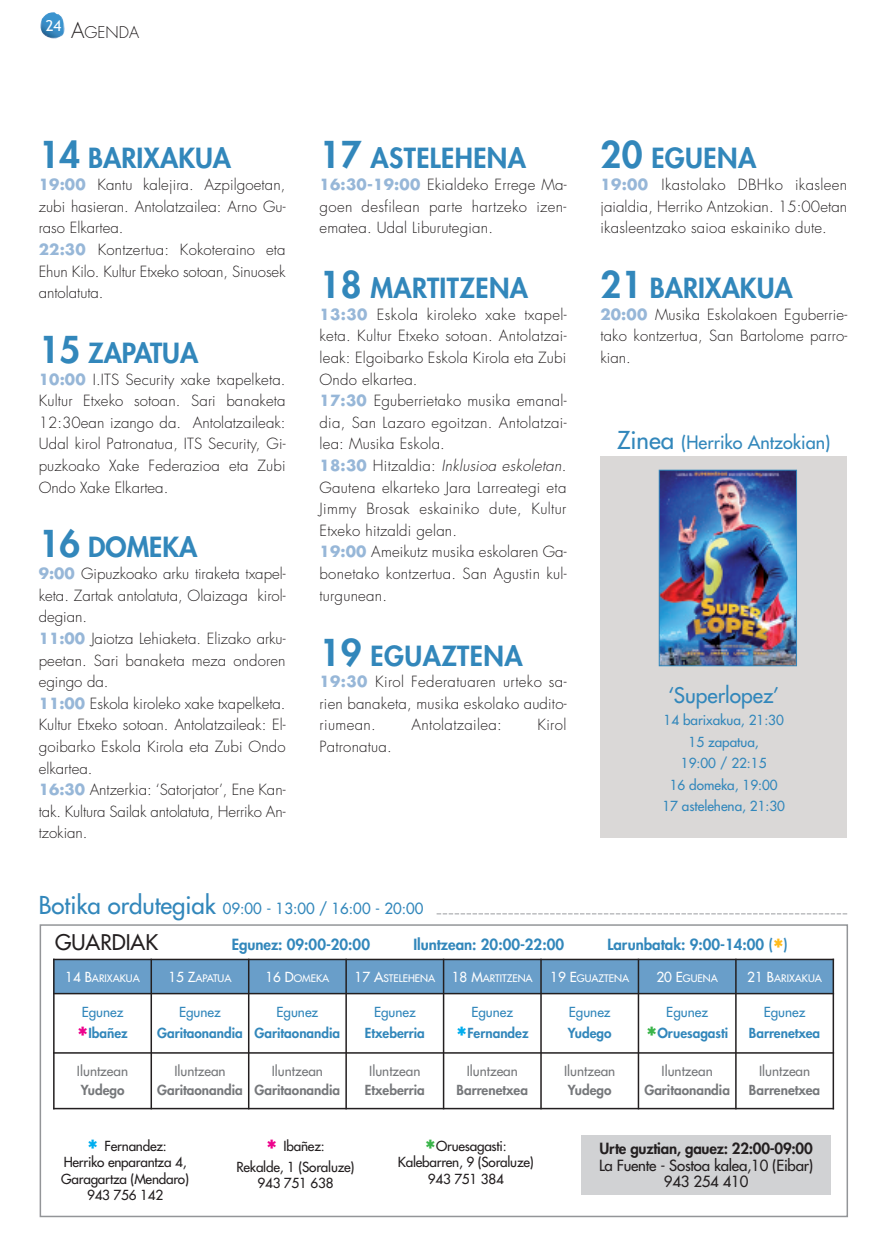
<style>
.page{position:relative;width:886px;height:1256px;background:#fff}
.page>*{position:absolute;margin:0;border:0;box-sizing:border-box;transform-origin:0 0}
.t1{font:800 27px "Futura";letter-spacing:.015em;color:#3287bb}
.t2{font:21px "Futura";color:#3287bb}
.t3{font:21px "Futura";color:#231f20}
.t4{font:18px "Futura";color:#3287bb}
.t5{font:300 15.75px "Futura";color:#231f20}
.t6{font:300 15px/21.6px "Futura";letter-spacing:.01em;color:#231f20;text-align:justify}
.t7{font:800 15px "Futura";color:#3287bb}
.t8{font:15px "Futura";color:#3287bb}
.t9{font:15px/16.5px "Futura";letter-spacing:-.015em;color:#231f20;text-align:center}
.t10{font:800 15px "Futura";letter-spacing:-.015em;color:#231f20}
.t11{font:15px "Trebuchet MS";color:#fff}
.t12{font:13.5px/16.5px "Futura";letter-spacing:-.015em;color:#231f20;text-align:center}
.t13{font:13.5px/21.6px "Futura";color:#3287bb;text-align:center}
.t14{font:800 13.5px/21px "Futura";color:#3287bb;text-align:center}
.t15{font:800 13.5px "Futura";color:#76787b}
.t16{font:13.5px "Futura";color:#76787b}
.t17{font:10.2px "Futura";color:#fff}
.s1{font-size:21px}
.s2{font-size:36px}
.s3{font-weight:700;color:#97b7d8}
.s4{font-style:italic}
.s5{font-size:24px}
.s6{font-size:27px;color:#ffbb1b}
.s7{font-size:13.5px}
.s8{font-weight:800;font-size:27px;color:#ed028c}
.s9{font-weight:800}
.s10{font-weight:400}
.s11{font-size:27px;color:#00aeef}
.s12{font-size:27px;color:#3ab54a}
.s13{font-weight:800;font-size:27px;color:#00aeef}
.s14{font-weight:800;font-size:27px;color:#3ab54a}
</style>
<div class="page">
<img style="left:40px;top:12px;width:25px;height:27px">
<div style="left:40px;top:924px;width:807px;height:293px;border:2px solid #939598"></div>
<svg style="left:436px;top:913px;width:411px;height:1px"></svg>
<div style="left:581px;top:1135px;width:249px;height:59px;background:#d1d2d4"></div>
<div style="left:53px;top:958px;width:98px;height:35px;background:#699ec9"></div>
<div style="left:151px;top:958px;width:98px;height:35px;background:#699ec9"></div>
<div style="left:249px;top:958px;width:97px;height:35px;background:#699ec9"></div>
<div style="left:346px;top:958px;width:97px;height:35px;background:#699ec9"></div>
<div style="left:443px;top:958px;width:98px;height:35px;background:#699ec9"></div>
<div style="left:541px;top:958px;width:97px;height:35px;background:#699ec9"></div>
<div style="left:638px;top:958px;width:97px;height:35px;background:#699ec9"></div>
<div style="left:735px;top:958px;width:99px;height:35px;background:#699ec9"></div>
<hr style="left:53px;top:958px;width:2px;height:151px;background:#231f20">
<hr style="left:150px;top:958px;width:2px;height:151px;background:#231f20">
<hr style="left:248px;top:958px;width:1px;height:151px;background:#231f20">
<hr style="left:345px;top:958px;width:2px;height:151px;background:#231f20">
<hr style="left:443px;top:958px;width:1px;height:151px;background:#231f20">
<hr style="left:540px;top:958px;width:1px;height:151px;background:#231f20">
<hr style="left:637px;top:958px;width:2px;height:151px;background:#231f20">
<hr style="left:735px;top:958px;width:1px;height:151px;background:#231f20">
<hr style="left:832px;top:958px;width:2px;height:151px;background:#231f20">
<hr style="left:53px;top:958px;width:781px;height:2px;background:#231f20">
<hr style="left:53px;top:992px;width:781px;height:2px;background:#231f20">
<hr style="left:53px;top:1052px;width:781px;height:1px;background:#231f20">
<hr style="left:53px;top:1107px;width:781px;height:2px;background:#231f20">
<div style="left:600px;top:456px;width:247px;height:381px;background:#dad8d7"></div>
<img style="left:660px;top:472px;width:134px;height:192px">
<div style="left:658px;top:470px;width:138px;height:196px;border:1px solid #3287bb"></div>
<p class="t11" style="left:46px;top:17px;width:17px">24</p>
<p class="t5" style="left:71px;top:25px;width:70px"><span class="s1">A</span>GENDA</p>
<h1 class="t1" style="left:39px;top:145px;width:194px"><span class="s2">14</span> BARIXAKUA</h1>
<p class="t6" style="left:39px;top:175px;width:248px;text-align:left"><span class="s3">19:00</span> Kantu kalejira. Azpilgoetan, zubi hasieran. Antolatzailea: Arno Gu&shy;raso Elkartea.<br><span class="s3">22:30</span> Kontzertua: Kokoteraino eta<br>Ehun Kilo. Kultur Etxeko sotoan, Sinuosek antolatuta.</p>
<h1 class="t1" style="left:39px;top:340px;width:161px"><span class="s2">15</span> ZAPATUA</h1>
<p class="t6" style="left:39px;top:369px;width:248px"><span class="s3">10:00</span> I.ITS Security xake txapelketa.<br>Kultur Etxeko sotoan. Sari banaketa 12:30ean izango da. Antolatzaileak:<br>Udal kirol Patronatua, ITS Security, Gi&shy;puzkoako Xake Federazioa eta Zubi Ondo Xake Elkartea.</p>
<h1 class="t1" style="left:39px;top:534px;width:160px"><span class="s2">16</span> DOMEKA</h1>
<p class="t6" style="left:39px;top:564px;width:248px;text-align:left"><span class="s3">9:00</span> Gipuzkoako arku tiraketa txapel&shy;keta. Zartak antolatuta, Olaizaga kirol&shy;degian.<br><span class="s3">11:00</span> Jaiotza Lehiaketa. Elizako arku&shy;peetan. Sari banaketa meza ondoren egingo da.<br><span class="s3">11:00</span> Eskola kiroleko xake txapelketa.<br>Kultur Etxeko sotoan. Antolatzaileak: El&shy;goibarko Eskola Kirola eta Zubi Ondo elkartea.<br><span class="s3">16:30</span> Antzerkia: ‘Satorjator’, Ene Kan&shy;tak. Kultura Sailak antolatuta, Herriko An&shy;tzokian.</p>
<h1 class="t1" style="left:319px;top:145px;width:208px"><span class="s2">17</span> ASTELEHENA</h1>
<p class="t6" style="left:319px;top:175px;width:248px"><span class="s3">16:30-19:00</span> Ekialdeko Errege Ma&shy;goen desfilean parte hartzeko izen&shy;ematea. Udal Liburutegian.</p>
<h1 class="t1" style="left:319px;top:275px;width:210px"><span class="s2">18</span> MARTITZENA</h1>
<p class="t6" style="left:319px;top:305px;width:248px;text-align:left"><span class="s3">13:30</span> Eskola kiroleko xake txapel&shy;keta. Kultur Etxeko sotoan. Antolatzai&shy;leak: Elgoibarko Eskola Kirola eta Zubi<br>Ondo elkartea.<br><span class="s3">17:30</span> Eguberrietako musika emanal&shy;dia, San Lazaro egoitzan. Antolatzai&shy;lea: Musika Eskola.<br><span class="s3">18:30</span> Hitzaldia: <span class="s4">Inklusioa eskoletan</span>.<br>Gautena elkarteko Jara Larreategi eta<br>Jimmy Brosak eskainiko dute, Kultur<br>Etxeko hitzaldi gelan.<br><span class="s3">19:00</span> Ameikutz musika eskolaren Ga&shy;bonetako kontzertua. San Agustin kul&shy;turgunean.</p>
<h1 class="t1" style="left:319px;top:642px;width:204px"><span class="s2">19</span> EGUAZTENA</h1>
<p class="t6" style="left:319px;top:672px;width:248px"><span class="s3">19:30</span> Kirol Federatuaren urteko sa&shy;rien banaketa, musika eskolako audito&shy;riumean.</p>
<p class="t6" style="left:411px;top:715px;width:92px">Antolatzailea:</p>
<p class="t6" style="left:537px;top:715px;width:30px">Kirol</p>
<p class="t6" style="left:319px;top:737px;width:74px">Patronatua.</p>
<h1 class="t1" style="left:600px;top:145px;width:157px"><span class="s2">20</span> EGUENA</h1>
<p class="t6" style="left:600px;top:175px;width:248px"><span class="s3">19:00</span> Ikastolako DBHko ikasleen jaialdia, Herriko Antzokian. 15:00etan ikasleentzako saioa eskainiko dute.</p>
<h1 class="t1" style="left:600px;top:275px;width:194px"><span class="s2">21</span> BARIXAKUA</h1>
<p class="t6" style="left:600px;top:305px;width:248px"><span class="s3">20:00</span> Musika Eskolakoen Eguberrie&shy;tako kontzertua, San Bartolome parro&shy;kian.</p>
<p class="t4" style="left:617px;top:433px;width:214px"><span class="s5">Zinea</span> (Herriko Antzokian)</p>
<h2 class="t2" style="left:668px;top:685px;width:113px">‘Superlopez’</h2>
<p class="t13" style="left:662px;top:710px;width:124px">14 barixakua, 21:30<br>15 zapatua,<br>19:00 / 22:15<br>16 domeka, 19:00<br>17 astelehena, 21:30</p>
<p class="t8" style="left:39px;top:900px;width:386px"><span class="s5">Botika ordutegiak</span> 09:00 - 13:00 / 16:00 - 20:00</p>
<h2 class="t3" style="left:55px;top:931px;width:104px">GUARDIAK</h2>
<p class="t7" style="left:232px;top:937px;width:140px">Egunez: 09:00-20:00</p>
<p class="t7" style="left:413px;top:937px;width:152px">Iluntzean: 20:00-22:00</p>
<p class="t7" style="left:607px;top:937px;width:182px">Larunbatak: 9:00-14:00 (<span class="s6">*</span>)</p>
<p class="t17" style="left:65px;top:973px;width:76px"><span class="s7">14 B</span>ARIXAKUA</p>
<p class="t17" style="left:168px;top:973px;width:65px"><span class="s7">15 Z</span>APATUA</p>
<p class="t17" style="left:265px;top:973px;width:65px"><span class="s7">16 D</span>OMEKA</p>
<p class="t17" style="left:354px;top:973px;width:180px"><span class="s7">17 A</span>STELEHENA <span class="s7">18 M</span>ARTITZENA</p>
<p class="t17" style="left:550px;top:973px;width:80px"><span class="s7">19 E</span>GUAZTENA</p>
<p class="t17" style="left:656px;top:973px;width:63px"><span class="s7">20 E</span>GUENA</p>
<p class="t17" style="left:747px;top:973px;width:76px"><span class="s7">21 B</span>ARIXAKUA</p>
<p class="t13" style="left:77px;top:1001px;width:52px;line-height:21px">Egunez <span class="s8">*</span><span class="s9">Ibañez</span></p>
<p class="t13" style="left:179px;top:1001px;width:43px">Egunez</p>
<p class="t13" style="left:276px;top:1001px;width:43px">Egunez</p>
<p class="t14" style="left:254px;top:1023px;width:87px">Garitaonandia</p>
<p class="t13" style="left:374px;top:1001px;width:43px">Egunez</p>
<p class="t14" style="left:365px;top:1023px;width:61px">Etxeberria</p>
<p class="t14" style="left:456px;top:1002px;width:74px"><span class="s10">Egunez </span><span class="s11">*</span>Fernandez</p>
<p class="t13" style="left:568px;top:1001px;width:43px">Egunez</p>
<p class="t14" style="left:646px;top:1002px;width:84px"><span class="s10">Egunez </span><span class="s12">*</span>Oruesagasti</p>
<p class="t13" style="left:763px;top:1001px;width:43px">Egunez</p>
<p class="t14" style="left:567px;top:1023px;width:45px">Yudego</p>
<p class="t14" style="left:157px;top:1023px;width:87px">Garitaonandia</p>
<p class="t14" style="left:748px;top:1023px;width:73px">Barrenetxea</p>
<p class="t16" style="left:77px;top:1064px;width:53px">Iluntzean</p>
<p class="t15" style="left:81px;top:1083px;width:45px">Yudego</p>
<p class="t16" style="left:174px;top:1064px;width:53px">Iluntzean</p>
<p class="t15" style="left:157px;top:1083px;width:87px">Garitaonandia</p>
<p class="t16" style="left:272px;top:1064px;width:53px">Iluntzean</p>
<p class="t15" style="left:254px;top:1083px;width:87px">Garitaonandia</p>
<p class="t16" style="left:369px;top:1064px;width:53px">Iluntzean</p>
<p class="t15" style="left:365px;top:1083px;width:61px">Etxeberria</p>
<p class="t16" style="left:466px;top:1064px;width:53px">Iluntzean</p>
<p class="t15" style="left:456px;top:1083px;width:73px">Barrenetxea</p>
<p class="t16" style="left:564px;top:1064px;width:53px">Iluntzean</p>
<p class="t15" style="left:567px;top:1083px;width:45px">Yudego</p>
<p class="t16" style="left:661px;top:1064px;width:53px">Iluntzean</p>
<p class="t15" style="left:644px;top:1083px;width:87px">Garitaonandia</p>
<p class="t16" style="left:759px;top:1064px;width:53px">Iluntzean</p>
<p class="t15" style="left:748px;top:1083px;width:73px">Barrenetxea</p>
<p class="t12" style="left:61px;top:1138px;width:129px"><span class="s13">*</span> Fernandez:<br>Herriko enparantza 4,<br>Garagartza (Mendaro)<br>943 756 142</p>
<p class="t12" style="left:236px;top:1135px;width:119px;line-height:21px"><span class="s8">*</span> Ibañez:<br>Rekalde, 1 (Soraluze)</p>
<p class="t12" style="left:257px;top:1175px;width:78px">943 751 638</p>
<p class="t12" style="left:398px;top:1138px;width:137px"><span class="s14">*</span>Oruesagasti:<br>Kalebarren, 9 (Soraluze)<br>943 751 384</p>
<p class="t10" style="left:599px;top:1141px;width:215px">Urte guztian, gauez: 22:00-09:00</p>
<p class="t9" style="left:599px;top:1157px;width:215px">La Fuente - Sostoa kalea,10 (Eibar)<br>943 254 410</p>
</div>
